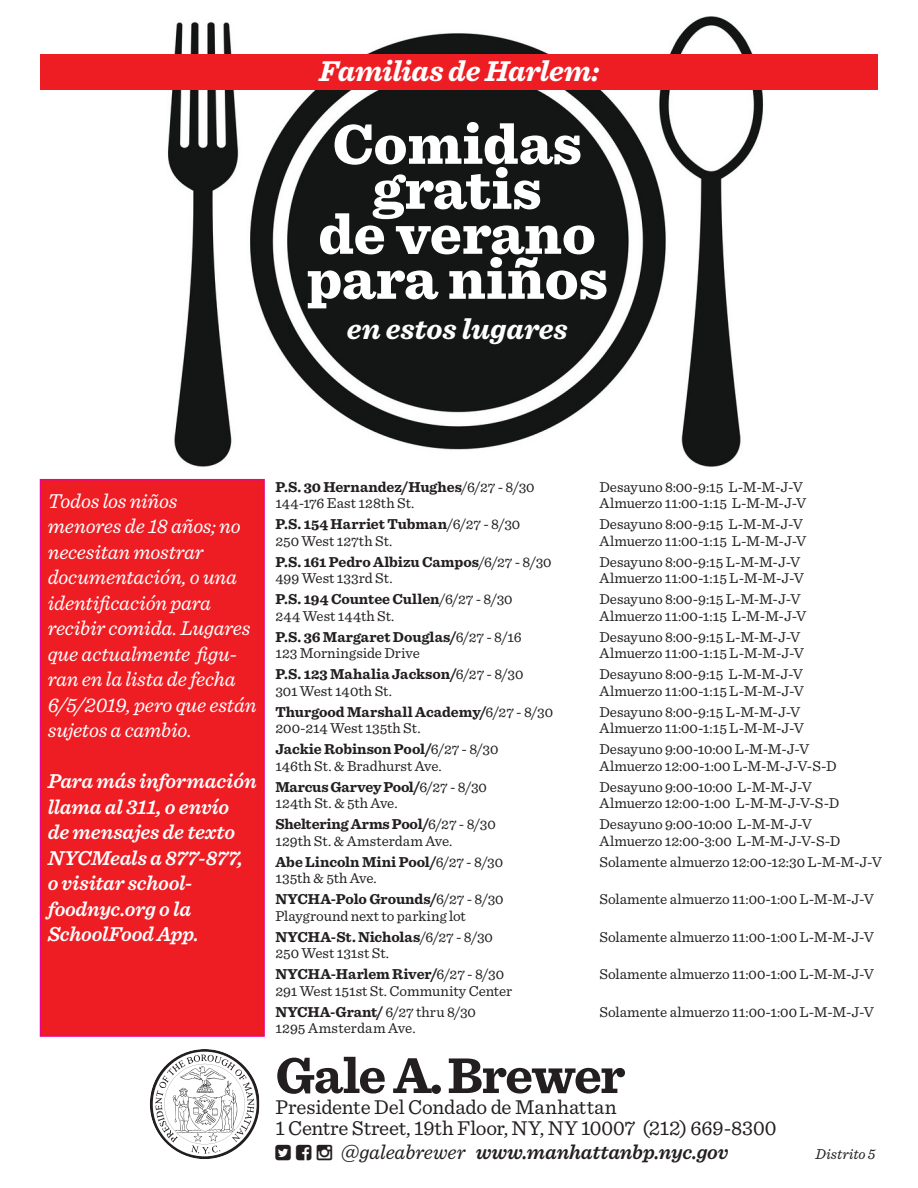
<style>
.page{position:relative;width:918px;height:1188px;background:#fff}
.page>*{position:absolute;margin:0;border:0;box-sizing:border-box;transform-origin:0 0}
.t1{font:900 58.5px/45px "Sentinel";color:#fff;text-align:center}
.t2{font:700 52.5px "Sentinel";letter-spacing:-.03em;color:#231f20}
.t3{font:italic 700 30px "Sentinel";letter-spacing:-.01em;color:#fff}
.t4{font:italic 21px/25.5px "Sentinel";letter-spacing:-.01em;color:#fff}
.t5{font:italic 600 21px/25.5px "Sentinel";letter-spacing:-.01em;color:#fff}
.t6{font:21px "Sentinel";letter-spacing:-.005em;color:#231f20}
.t7{font:italic 600 21px "Sentinel";letter-spacing:-.01em;color:#231f20}
.t8{font:15px "Sentinel";color:#231f20}
.t9{font:700 15px "Sentinel";color:#231f20}
.t10{font:italic 15px "Sentinel";letter-spacing:.005em;color:#231f20}
.s1{font-weight:400}
</style>
<div class="page">
<div style="left:40px;top:479px;width:225px;height:558px;background:#ee1d23;border:2px solid #ed028c"></div>
<img style="left:168px;top:16px;width:596px;height:451px">
<svg style="left:150px;top:1049px;width:109px;height:110px"></svg>
<div style="left:40px;top:54px;width:838px;height:36px;background:#ee1d23"></div>
<p class="t3" style="left:319px;top:47px;width:282px">Familias de Harlem:</p>
<p class="t1" style="left:333px;top:119px;width:251px">Comidas</p>
<p class="t1" style="left:307px;top:164px;width:303px">gratis<br>de verano para niños</p>
<p class="t3" style="left:347px;top:306px;width:222px">en estos lugares</p>
<p class="t4" style="left:48px;top:487px;width:131px">Todos los niños</p>
<p class="t4" style="left:48px;top:512px;width:210px">menores de 18 años; no necesitan mostrar documentación, o una identificación para recibir comida. Lugares que actualmente figu&shy;ran en la lista de fecha<br>6/5/2019, pero que están sujetos a cambio.</p>
<p class="t5" style="left:48px;top:768px;width:210px">Para más información llama al 311, o envío<br>de mensajes de texto<br>NYCMeals a 877-877,</p>
<p class="t5" style="left:48px;top:870px;width:153px">o visitar school&shy;foodnyc.org o la<br>SchoolFood App.</p>
<p class="t9" style="left:275px;top:475px;width:261px">P.S. 30 Hernandez/Hughes<span class="s1">/6/27 - 8/30</span></p>
<p class="t8" style="left:599px;top:475px;width:205px">Desayuno 8:00-9:15 L-M-M-J-V</p>
<p class="t8" style="left:275px;top:492px;width:141px">144-176 East 128th St.</p>
<p class="t8" style="left:599px;top:492px;width:209px">Almuerzo 11:00-1:15 L-M-M-J-V</p>
<p class="t9" style="left:275px;top:512px;width:246px">P.S. 154 Harriet Tubman<span class="s1">/6/27 - 8/30</span></p>
<p class="t8" style="left:599px;top:513px;width:205px">Desayuno 8:00-9:15 L-M-M-J-V</p>
<p class="t8" style="left:275px;top:529px;width:118px">250 West 127th St.</p>
<p class="t8" style="left:599px;top:529px;width:209px">Almuerzo 11:00-1:15 L-M-M-J-V</p>
<p class="t9" style="left:275px;top:550px;width:278px">P.S. 161 Pedro Albizu Campos<span class="s1">/6/27 - 8/30</span></p>
<p class="t8" style="left:599px;top:550px;width:203px">Desayuno 8:00-9:15 L-M-M-J-V</p>
<p class="t8" style="left:275px;top:567px;width:119px">499 West 133rd St.</p>
<p class="t8" style="left:599px;top:567px;width:206px">Almuerzo 11:00-1:15 L-M-M-J-V</p>
<p class="t9" style="left:275px;top:587px;width:239px">P.S. 194 Countee Cullen<span class="s1">/6/27 - 8/30</span></p>
<p class="t8" style="left:599px;top:588px;width:203px">Desayuno 8:00-9:15 L-M-M-J-V</p>
<p class="t8" style="left:275px;top:604px;width:121px">244 West 144th St.</p>
<p class="t8" style="left:599px;top:604px;width:209px">Almuerzo 11:00-1:15 L-M-M-J-V</p>
<p class="t9" style="left:275px;top:625px;width:248px">P.S. 36 Margaret Douglas/<span class="s1">6/27 - 8/16</span></p>
<p class="t8" style="left:599px;top:625px;width:203px">Desayuno 8:00-9:15 L-M-M-J-V</p>
<p class="t8" style="left:275px;top:642px;width:146px">123 Morningside Drive</p>
<p class="t8" style="left:599px;top:642px;width:206px">Almuerzo 11:00-1:15 L-M-M-J-V</p>
<p class="t9" style="left:275px;top:662px;width:249px">P.S. 123 Mahalia Jackson/<span class="s1">6/27 - 8/30</span></p>
<p class="t8" style="left:599px;top:663px;width:205px">Desayuno 8:00-9:15 L-M-M-J-V</p>
<p class="t8" style="left:275px;top:679px;width:118px">301 West 140th St.</p>
<p class="t8" style="left:599px;top:679px;width:206px">Almuerzo 11:00-1:15 L-M-M-J-V</p>
<p class="t9" style="left:275px;top:700px;width:279px">Thurgood Marshall Academy/<span class="s1">6/27 - 8/30</span></p>
<p class="t8" style="left:599px;top:700px;width:203px">Desayuno 8:00-9:15 L-M-M-J-V</p>
<p class="t8" style="left:275px;top:717px;width:147px">200-214 West 135th St.</p>
<p class="t8" style="left:599px;top:717px;width:206px">Almuerzo 11:00-1:15 L-M-M-J-V</p>
<p class="t9" style="left:275px;top:737px;width:225px">Jackie Robinson Pool/<span class="s1">6/27 - 8/30</span></p>
<p class="t8" style="left:599px;top:738px;width:211px">Desayuno 9:00-10:00 L-M-M-J-V</p>
<p class="t8" style="left:275px;top:754px;width:168px">146th St. &amp; Bradhurst Ave.</p>
<p class="t8" style="left:599px;top:754px;width:239px">Almuerzo 12:00-1:00 L-M-M-J-V-S-D</p>
<p class="t9" style="left:275px;top:775px;width:213px">Marcus Garvey Pool/<span class="s1">6/27 - 8/30</span></p>
<p class="t8" style="left:599px;top:775px;width:214px">Desayuno 9:00-10:00 L-M-M-J-V</p>
<p class="t8" style="left:275px;top:792px;width:124px">124th St. &amp; 5th Ave.</p>
<p class="t8" style="left:599px;top:792px;width:241px">Almuerzo 12:00-1:00 L-M-M-J-V-S-D</p>
<p class="t9" style="left:275px;top:812px;width:222px">Sheltering Arms Pool/<span class="s1">6/27 - 8/30</span></p>
<p class="t8" style="left:599px;top:813px;width:214px">Desayuno 9:00-10:00 L-M-M-J-V</p>
<p class="t8" style="left:275px;top:829px;width:178px">129th St. &amp; Amsterdam Ave.</p>
<p class="t8" style="left:599px;top:829px;width:243px">Almuerzo 12:00-3:00 L-M-M-J-V-S-D</p>
<p class="t9" style="left:275px;top:850px;width:229px">Abe Lincoln Mini Pool/<span class="s1">6/27 - 8/30</span></p>
<p class="t8" style="left:599px;top:850px;width:284px">Solamente almuerzo 12:00-12:30 L-M-M-J-V</p>
<p class="t8" style="left:275px;top:867px;width:103px">135th &amp; 5th Ave.</p>
<p class="t9" style="left:275px;top:887px;width:230px">NYCHA-Polo Grounds/<span class="s1">6/27 - 8/30</span></p>
<p class="t8" style="left:599px;top:888px;width:276px">Solamente almuerzo 11:00-1:00 L-M-M-J-V</p>
<p class="t8" style="left:275px;top:904px;width:192px">Playground next to parking lot</p>
<p class="t9" style="left:275px;top:925px;width:219px">NYCHA-St. Nicholas<span class="s1">/6/27 - 8/30</span></p>
<p class="t8" style="left:599px;top:925px;width:276px">Solamente almuerzo 11:00-1:00 L-M-M-J-V</p>
<p class="t8" style="left:275px;top:942px;width:115px">250 West 131st St.</p>
<p class="t9" style="left:275px;top:962px;width:230px">NYCHA-Harlem River/<span class="s1">6/27 - 8/30</span></p>
<p class="t8" style="left:599px;top:963px;width:276px">Solamente almuerzo 11:00-1:00 L-M-M-J-V</p>
<p class="t8" style="left:275px;top:979px;width:238px">291 West 151st St. Community Center</p>
<p class="t9" style="left:275px;top:1000px;width:202px">NYCHA-Grant/ <span class="s1">6/27 thru 8/30</span></p>
<p class="t8" style="left:599px;top:1000px;width:276px">Solamente almuerzo 11:00-1:00 L-M-M-J-V</p>
<p class="t8" style="left:275px;top:1017px;width:142px">1295 Amsterdam Ave.</p>
<p class="t2" style="left:275px;top:1034px;width:351px">Gale A. Brewer</p>
<p class="t6" style="left:275px;top:1091px;width:343px">Presidente Del Condado de Manhattan</p>
<p class="t6" style="left:275px;top:1112px;width:503px">1 Centre Street, 19th Floor, NY, NY 10007 (212) 669-8300</p>
<p class="t7" style="left:341px;top:1136px;width:389px"><span class="s1">@galeabrewer</span> www.manhattanbp.nyc.gov</p>
<p class="t10" style="left:815px;top:1143px;width:62px">Distrito 5</p>
</div>
